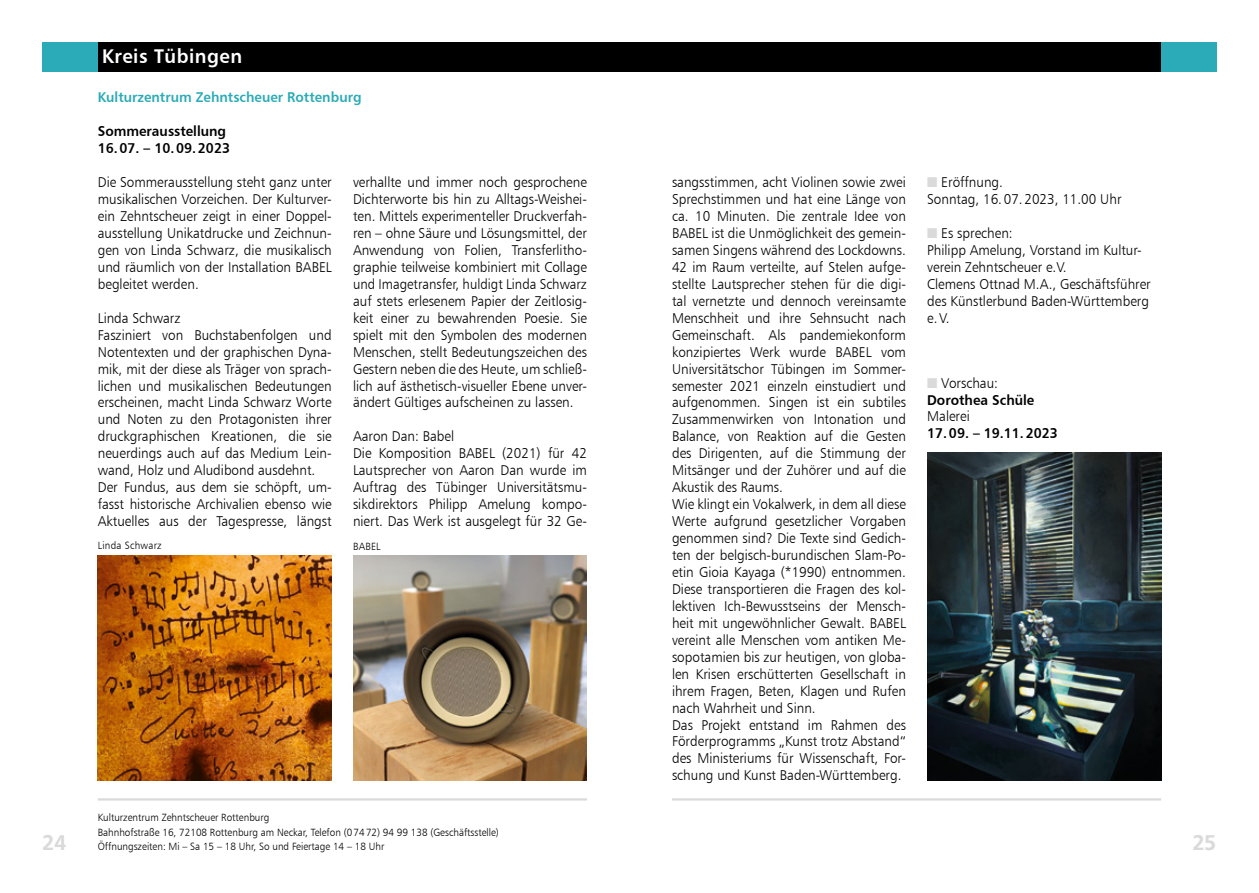
<style>
.page{position:relative;width:1259px;height:893px;background:#fff}
.page>*{position:absolute;margin:0;border:0;box-sizing:border-box;transform-origin:0 0}
.t1{font:700 21px "Frutiger BSK";color:#dadada}
.t2{font:19.8px "Humanist 777 BT Bold B";letter-spacing:.025em;color:#fff;scale:.95 1}
.t3{font:14.25px/17px "Humanist 777 BT Light B";color:#000;scale:.95 1}
.t4{font:14.25px/17px "Humanist 777 BT Bold B";color:#000;scale:.95 1}
.t5{font:14.25px "Humanist 777 BT Bold B";color:#2babb7;scale:.95 1}
.t6{font:10.5px/14.9px "Humanist 777 BT Light B";color:#000;scale:.95 1}
.t7{font:10.5px "Humanist 777 BT Light B";letter-spacing:.025em;color:#000;scale:.95 1}
.s1{color:#dadada}
</style>
<div class="page">
<hr style="left:98px;top:798px;width:489px;height:2px;background:#dadada">
<hr style="left:672px;top:798px;width:489px;height:2px;background:#dadada">
<div style="left:98px;top:43px;width:531px;height:29px;background:#000"></div>
<div style="left:629px;top:43px;width:532px;height:29px;background:#000"></div>
<div style="left:43px;top:43px;width:55px;height:29px;background:#2babb7"></div>
<div style="left:1161px;top:43px;width:55px;height:29px;background:#2babb7"></div>
<img style="left:353px;top:555px;width:234px;height:226px">
<img style="left:98px;top:555px;width:234px;height:226px">
<img style="left:927px;top:453px;width:234px;height:328px">
<h2 class="t2" style="left:102px;top:44px;width:149px">Kreis Tübingen</h2>
<p class="t5" style="left:98px;top:88px;width:279px">Kulturzentrum Zehntscheuer Rottenburg</p>
<p class="t4" style="left:98px;top:122px;width:141px">Sommerausstellung<br>16.07. – 10.09.2023</p>
<p class="t3" style="left:98px;top:173px;width:248px;text-align:justify">Die Sommerausstellung steht ganz unter musikalischen Vorzeichen. Der Kulturver&shy;ein Zehntscheuer zeigt in einer Doppel&shy;ausstellung Unikatdrucke und Zeichnun&shy;gen von Linda Schwarz, die musikalisch und räumlich von der Installation BABEL begleitet werden.</p>
<p class="t3" style="left:98px;top:309px;width:248px">Linda Schwarz<br>Fasziniert von Buchstabenfolgen und Notentexten und der graphischen Dyna&shy;mik, mit der diese als Träger von sprach&shy;lichen und musikalischen Bedeutungen erscheinen, macht Linda Schwarz Worte und Noten zu den Protagonisten ihrer druckgraphischen Kreationen, die sie neuerdings auch auf das Medium Lein&shy;wand, Holz und Aludibond ausdehnt.<br>Der Fundus, aus dem sie schöpft, um&shy;fasst historische Archivalien ebenso wie Aktuelles aus der Tagespresse, längst</p>
<p class="t3" style="left:353px;top:173px;width:248px;text-align:justify">verhallte und immer noch gesprochene Dichterworte bis hin zu Alltags-Weishei&shy;ten. Mittels experimenteller Druckverfah&shy;ren – ohne Säure und Lösungsmittel, der Anwendung von Folien, Transferlitho&shy;graphie teilweise kombiniert mit Collage und Imagetransfer, huldigt Linda Schwarz auf stets erlesenem Papier der Zeitlosig&shy;keit einer zu bewahrenden Poesie. Sie spielt mit den Symbolen des modernen Menschen, stellt Bedeutungszeichen des Gestern neben die des Heute, um schließ&shy;lich auf ästhetisch-visueller Ebene unver&shy;ändert Gültiges aufscheinen zu lassen.</p>
<p class="t3" style="left:353px;top:428px;width:248px">Aaron Dan: Babel<br>Die Komposition BABEL (2021) für 42<br>Lautsprecher von Aaron Dan wurde im Auftrag des Tübinger Universitätsmu&shy;sikdirektors Philipp Amelung kompo&shy;niert. Das Werk ist ausgelegt für 32 Ge-</p>
<p class="t7" style="left:98px;top:539px;width:69px">Linda Schwarz</p>
<p class="t6" style="left:353px;top:539px;width:31px">BABEL</p>
<p class="t3" style="left:672px;top:173px;width:248px">sangsstimmen, acht Violinen sowie zwei Sprechstimmen und hat eine Länge von ca. 10 Minuten. Die zentrale Idee von BABEL ist die Unmöglichkeit des gemein&shy;samen Singens während des Lockdowns.<br>42 im Raum verteilte, auf Stelen aufge&shy;stellte Lautsprecher stehen für die digi&shy;tal vernetzte und dennoch vereinsamte Menschheit und ihre Sehnsucht nach Gemeinschaft. Als pandemiekonform konzipiertes Werk wurde BABEL vom Universitätschor Tübingen im Sommer&shy;semester 2021 einzeln einstudiert und aufgenommen. Singen ist ein subtiles Zusammenwirken von Intonation und Balance, von Reaktion auf die Gesten des Dirigenten, auf die Stimmung der Mitsänger und der Zuhörer und auf die Akustik des Raums.<br>Wie klingt ein Vokalwerk, in dem all diese Werte aufgrund gesetzlicher Vorgaben genommen sind? Die Texte sind Gedich&shy;ten der belgisch-burundischen Slam-Po&shy;etin Gioia Kayaga (*1990) entnommen.<br>Diese transportieren die Fragen des kol&shy;lektiven Ich-Bewusstseins der Mensch&shy;heit mit ungewöhnlicher Gewalt. BABEL vereint alle Menschen vom antiken Me&shy;sopotamien bis zur heutigen, von globa&shy;len Krisen erschütterten Gesellschaft in ihrem Fragen, Beten, Klagen und Rufen nach Wahrheit und Sinn.<br>Das Projekt entstand im Rahmen des Förderprogramms „Kunst trotz Abstand“ des Ministeriums für Wissenschaft, For&shy;schung und Kunst Baden-Württemberg.</p>
<p class="t3" style="left:927px;top:173px;width:206px"><span class="s1">■</span> Eröffnung.<br>Sonntag, 16.07.2023, 11.00 Uhr</p>
<p class="t3" style="left:927px;top:224px;width:237px"><span class="s1">■</span> Es sprechen:<br>Philipp Amelung, Vorstand im Kultur&shy;verein Zehntscheuer e.V.<br>Clemens Ottnad M.A., Geschäftsführer des Künstlerbund Baden-Württemberg e.V.</p>
<p class="t3" style="left:927px;top:374px;width:76px"><span class="s1">■</span> Vorschau:</p>
<p class="t4" style="left:927px;top:391px;width:114px">Dorothea Schüle</p>
<p class="t3" style="left:927px;top:408px;width:46px">Malerei</p>
<p class="t4" style="left:927px;top:425px;width:139px">17.09. – 19.11.2023</p>
<p class="t6" style="left:98px;top:809px;width:424px">Kulturzentrum Zehntscheuer Rottenburg<br>Bahnhofstraße 16, 72108 Rottenburg am Neckar, Telefon (07472) 94 99 138 (Geschäftsstelle)<br>Öffnungszeiten: Mi – Sa 15 – 18 Uhr, So und Feiertage 14 – 18 Uhr</p>
<h1 class="t1" style="left:43px;top:830px;width:25px">24</h1>
<h1 class="t1" style="left:1192px;top:830px;width:25px">25</h1>
</div>
